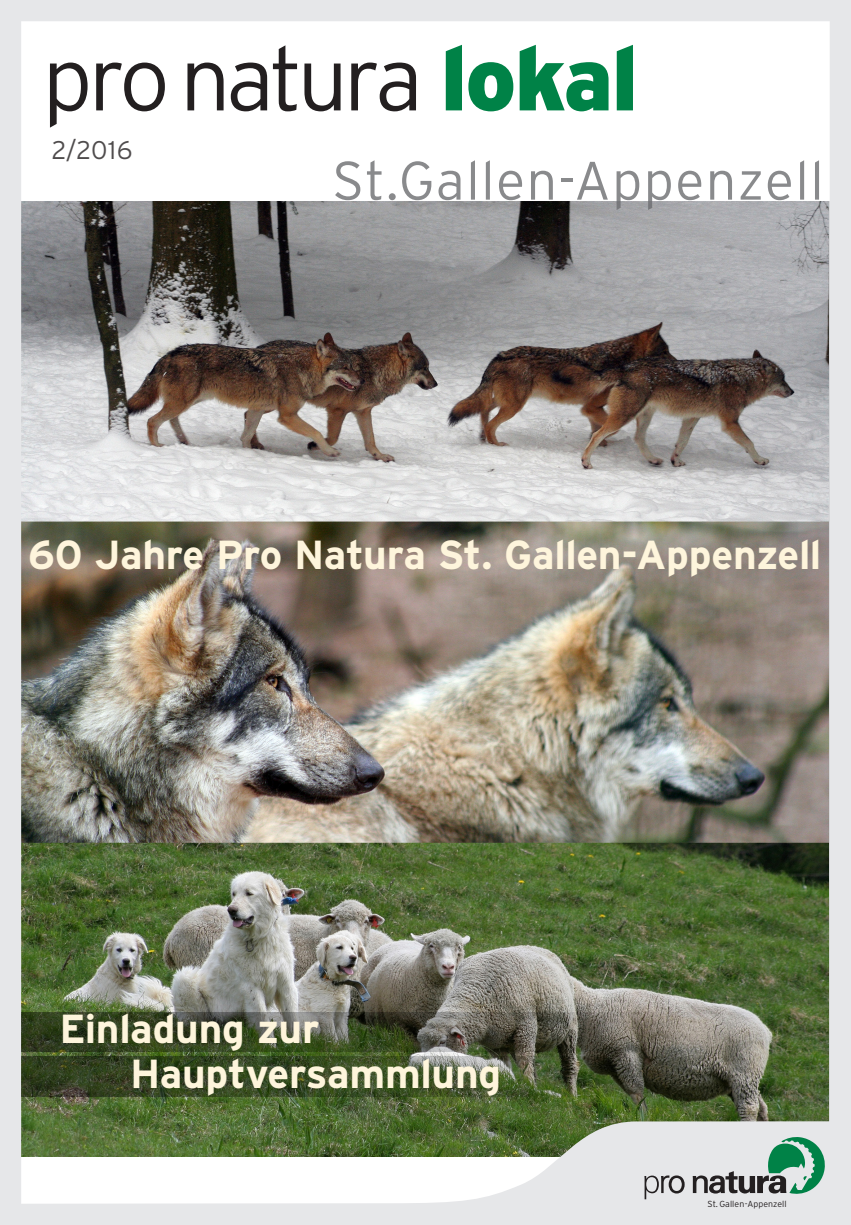
<style>
.page{position:relative;width:851px;height:1225px;background:#fff}
.page>*{position:absolute;margin:0;border:0;box-sizing:border-box;transform-origin:0 0}
.t1{font:300 54px "Interstate";letter-spacing:.025em;color:#6c6d70}
.t2{font:700 40.5px "Interstate";letter-spacing:-.01em;color:#fef5dc}
.t3{font:300 25.5px "Interstate";color:#231f20}
.t4{font:300 8.85px "Interstate";letter-spacing:.005em;color:#231f20}
</style>
<div class="page">
<img style="left:0;top:0;width:850px;height:1225px">
<svg style="left:644px;top:1175px;width:40px;height:24px"></svg>
<svg style="left:692px;top:1136px;width:133px;height:58px;background:#9eb8ad"></svg>
<svg style="left:445px;top:45px;width:188px;height:66px"></svg>
<svg style="left:50px;top:45px;width:366px;height:83px"></svg>
<svg style="left:21px;top:1012px;width:808px;height:39px;background:#575c47"></svg>
<svg style="left:21px;top:1056px;width:808px;height:40px;background:#445131"></svg>
<p class="t3" style="left:51px;top:135px;width:83px">2/2016</p>
<h1 class="t1" style="left:332px;top:148px;width:493px">St.Gallen-Appenzell</h1>
<p class="t2" style="left:28px;top:530px;width:794px">60 Jahre Pro Natura St. Gallen-Appenzell</p>
<p class="t2" style="left:60px;top:1004px;width:261px">Einladung zur</p>
<p class="t2" style="left:130px;top:1049px;width:373px">Hauptversammlung</p>
<p class="t4" style="left:707px;top:1198px;width:81px">St. Gallen - Appenzell</p>
</div>
